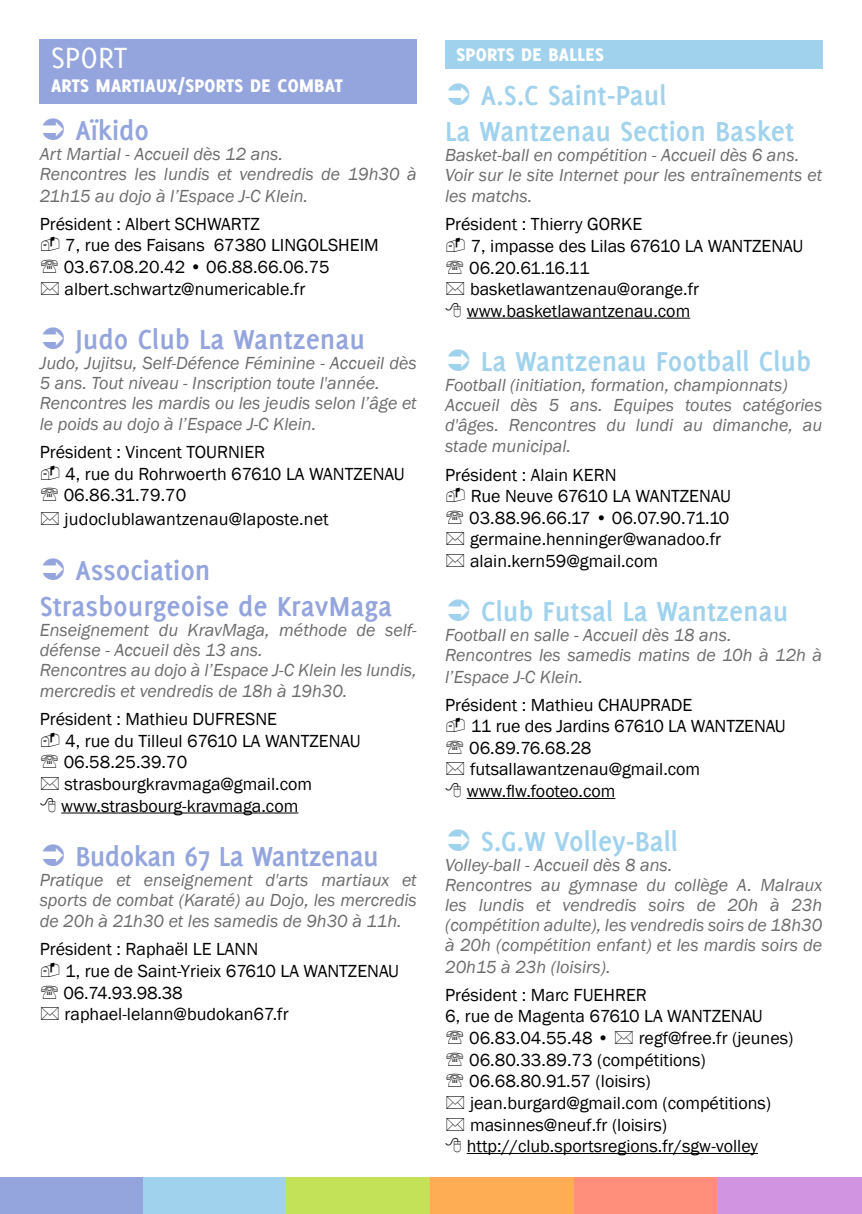
<style>
.page{position:relative;width:862px;height:1214px;background:#fff}
.page>*{position:absolute;margin:0;border:0;box-sizing:border-box;transform-origin:0 0}
.t1{font:32px "Delicious Small Caps";color:#fff}
.t2{font:700 30px/36px "Delicious";color:#a1d2ed}
.t3{font:700 30px/36px "Delicious";color:#94a5dd}
.t4{font:700 30px "Delicious";letter-spacing:-.02em;color:#94a5dd}
.t5{font:800 20px "Delicious";letter-spacing:.02em;color:#fff}
.t6{font:18px/21.6px "Franklin Gothic";color:#000}
.t7{font:italic 18px/20.6px "Franklin Gothic";color:#6d6c6c}
</style>
<div class="page">
<div style="left:0;top:1176px;width:143px;height:37px;background:#94a5dd"></div>
<div style="left:143px;top:1176px;width:143px;height:37px;background:#a1d2ed"></div>
<div style="left:286px;top:1176px;width:144px;height:37px;background:#c3e257"></div>
<div style="left:430px;top:1176px;width:144px;height:37px;background:#ffad55"></div>
<div style="left:574px;top:1176px;width:144px;height:37px;background:#ff8f7b"></div>
<div style="left:718px;top:1176px;width:144px;height:37px;background:#d094e0"></div>
<hr style="left:61px;top:812px;width:237px;height:1px;background:#000">
<div style="left:40px;top:40px;width:377px;height:64px;background:#94a5dd"></div>
<hr style="left:467px;top:318px;width:223px;height:1px;background:#000">
<hr style="left:467px;top:798px;width:148px;height:1px;background:#000">
<hr style="left:467px;top:1152px;width:291px;height:1px;background:#000">
<div style="left:445px;top:40px;width:377px;height:29px;background:#a1d2ed"></div>
<h1 class="t1" style="left:51px;top:40px;width:78px">SPORT</h1>
<p class="t5" style="left:51px;top:74px;width:293px">ARTS MARTIAUX/SPORTS DE COMBAT</p>
<h2 class="t3" style="left:75px;top:112px;width:75px">Aïkido</h2>
<p class="t7" style="left:40px;top:144px;width:378px">Art Martial - Accueil dès 12 ans.<br>Rencontres les lundis et vendredis de 19h30 à<br>21h15 au dojo à l’Espace J-C Klein.</p>
<p class="t6" style="left:64px;top:213px;width:316px;text-indent:-24px">Président : Albert SCHWARTZ<br>7, rue des Faisans 67380 LINGOLSHEIM 03.67.08.20.42 • 06.88.66.06.75 albert.schwartz@numericable.fr</p>
<h2 class="t3" style="left:75px;top:320px;width:291px">Judo Club La Wantzenau</h2>
<p class="t7" style="left:40px;top:352px;width:379px">Judo, Jujitsu, Self-Défence Féminine - Accueil dès 5 ans. Tout niveau - Inscription toute l'année.<br>Rencontres les mardis ou les jeudis selon l’âge et le poids au dojo à l’Espace J-C Klein.</p>
<p class="t6" style="left:64px;top:442px;width:342px;text-indent:-24px">Président : Vincent TOURNIER<br>4, rue du Rohrwoerth 67610 LA WANTZENAU<br>06.86.31.79.70</p>
<p class="t6" style="left:65px;top:509px;width:266px">judoclublawantzenau@laposte.net</p>
<h2 class="t3" style="left:40px;top:551px;width:354px;text-indent:36px">Association<br>Strasbourgeoise de KravMaga</h2>
<p class="t7" style="left:40px;top:619px;width:379px">Enseignement du KravMaga, méthode de self&shy;défense - Accueil dès 13 ans.<br>Rencontres au dojo à l’Espace J-C Klein les lundis, mercredis et vendredis de 18h à 19h30.</p>
<p class="t6" style="left:61px;top:708px;width:301px;text-indent:-22px">Président : Mathieu DUFRESNE<br>4, rue du Tilleul 67610 LA WANTZENAU<br>06.58.25.39.70 strasbourgkravmaga@gmail.com www.strasbourg-kravmaga.com</p>
<h2 class="t4" style="left:75px;top:838px;width:305px">Budokan 67 La Wantzenau</h2>
<p class="t7" style="left:40px;top:869px;width:379px;text-align:justify">Pratique et enseignement d'arts martiaux et sports de combat (Karaté) au Dojo, les mercredis de 20h à 21h30 et les samedis de 9h30 à 11h.</p>
<p class="t6" style="left:64px;top:938px;width:337px;text-indent:-24px">Président : Raphaël LE LANN<br>1, rue de Saint-Yrieix 67610 LA WANTZENAU<br>06.74.93.98.38 raphael-lelann@budokan67.fr</p>
<p class="t5" style="left:456px;top:43px;width:149px">SPORTS DE BALLES</p>
<h2 class="t2" style="left:445px;top:76px;width:350px;text-indent:36px">A.S.C Saint-Paul<br>La Wantzenau Section Basket</h2>
<p class="t7" style="left:445px;top:145px;width:379px">Basket-ball en compétition - Accueil dès 6 ans.<br>Voir sur le site Internet pour les entraînements et les matchs.</p>
<p class="t6" style="left:467px;top:214px;width:338px;text-indent:-22px">Président : Thierry GORKE<br>7, impasse des Lilas 67610 LA WANTZENAU<br>06.20.61.16.11 basketlawantzenau@orange.fr www.basketlawantzenau.com</p>
<h2 class="t2" style="left:481px;top:342px;width:332px">La Wantzenau Football Club</h2>
<p class="t7" style="left:445px;top:375px;width:379px">Football (initiation, formation, championnats)<br>Accueil dès 5 ans. Equipes toutes catégories d'âges. Rencontres du lundi au dimanche, au stade municipal.</p>
<p class="t6" style="left:469px;top:464px;width:263px;text-indent:-24px">Président : Alain KERN<br>Rue Neuve 67610 LA WANTZENAU<br>03.88.96.66.17 • 06.07.90.71.10 germaine.henninger@wanadoo.fr alain.kern59@gmail.com</p>
<h2 class="t2" style="left:481px;top:592px;width:309px">Club Futsal La Wantzenau</h2>
<p class="t7" style="left:445px;top:625px;width:378px">Football en salle - Accueil dès 18 ans.<br>Rencontres les samedis matins de 10h à 12h à l’Espace J-C Klein.</p>
<p class="t6" style="left:467px;top:694px;width:321px;text-indent:-22px">Président : Mathieu CHAUPRADE<br>11 rue des Jardins 67610 LA WANTZENAU<br>06.89.76.68.28 futsallawantzenau@gmail.com www.flw.footeo.com</p>
<h2 class="t2" style="left:481px;top:822px;width:199px">S.G.W Volley-Ball</h2>
<p class="t7" style="left:445px;top:855px;width:378px">Volley-ball - Accueil dès 8 ans.<br>Rencontres au gymnase du collège A. Malraux les lundis et vendredis soirs de 20h à 23h (compétition adulte), les vendredis soirs de 18h30 à 20h (compétition enfant) et les mardis soirs de 20h15 à 23h (loisirs).</p>
<p class="t6" style="left:445px;top:984px;width:203px">Président : Marc FUEHRER</p>
<p class="t6" style="left:445px;top:1005px;width:319px">6, rue de Magenta 67610 LA WANTZENAU</p>
<p class="t6" style="left:469px;top:1027px;width:141px">06.83.04.55.48 •</p>
<p class="t6" style="left:467px;top:1027px;width:328px;text-indent:172px">regf@free.fr (jeunes)<br>06.80.33.89.73 (compétitions)<br>06.68.80.91.57 (loisirs) jean.burgard@gmail.com (compétitions) masinnes@neuf.fr (loisirs) http://club.sportsregions.fr/sgw-volley</p>
</div>
